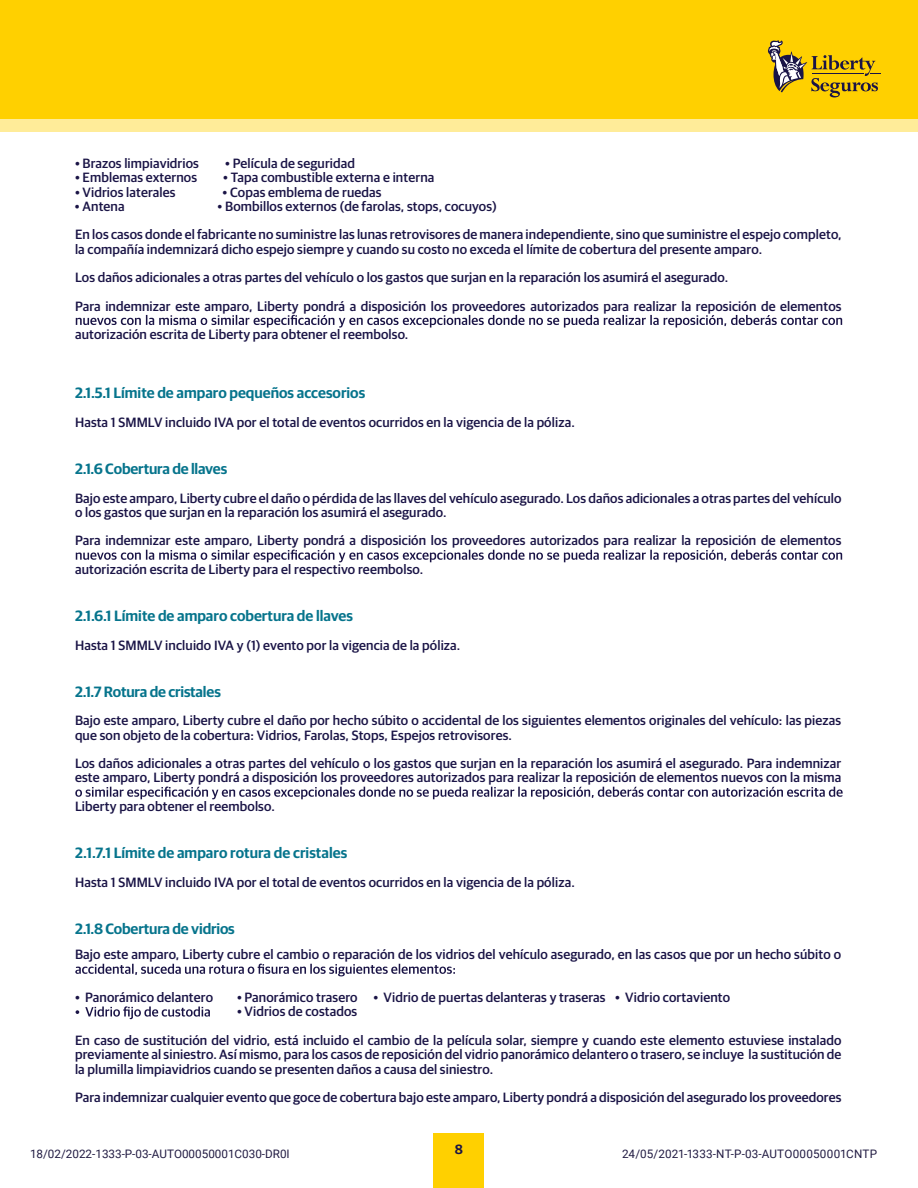
<style>
.page{position:relative;width:918px;height:1188px;background:#fff}
.page>*{position:absolute;margin:0;border:0;box-sizing:border-box;transform-origin:0 0}
.t1{font:600 15px "Guardian Sans";color:#06748c}
.t2{font:500 13.5px/28.5px "Guardian Sans";letter-spacing:.01em;color:#1a1446}
.t3{font:600 13.5px "Guardian Sans";color:#1a1446}
.t4{font:11.7px "Roboto";color:#221c43}
</style>
<div class="page">
<div style="left:0;top:0;width:918px;height:132px;background:#ffec99"></div>
<div style="left:434px;top:1134px;width:50px;height:54px;background:#ffd000"></div>
<div style="left:0;top:0;width:918px;height:119px;background:#ffd000"></div>
<svg style="left:768px;top:40px;width:113px;height:57px"></svg>
<svg style="left:76px;top:315px;width:766px;height:13px"></svg>
<svg style="left:76px;top:550px;width:766px;height:12px"></svg>
<svg style="left:75px;top:787px;width:768px;height:12px"></svg>
<svg style="left:75px;top:964px;width:380px;height:12px"></svg>
<svg style="left:76px;top:1006px;width:134px;height:13px"></svg>
<p class="t2" style="left:75px;top:148px;width:126px">• Brazos limpiavidrios</p>
<p class="t2" style="left:225px;top:148px;width:131px">• Película de seguridad</p>
<p class="t2" style="left:75px;top:162px;width:124px">• Emblemas externos</p>
<p class="t2" style="left:223px;top:162px;width:213px">• Tapa combustible externa e interna</p>
<p class="t2" style="left:75px;top:177px;width:102px">• Vidrios laterales</p>
<p class="t2" style="left:223px;top:177px;width:161px">• Copas emblema de ruedas</p>
<p class="t2" style="left:75px;top:191px;width:51px">• Antena</p>
<p class="t2" style="left:75px;top:191px;width:768px;text-indent:143px">• Bombillos externos (de farolas, stops, cocuyos)<br>En los casos donde el fabricante no suministre las lunas retrovisores de manera independiente, sino que suministre el espejo completo,</p>
<p class="t2" style="left:75px;top:234px;width:768px">la compañía indemnizará dicho espejo siempre y cuando su costo no exceda el límite de cobertura del presente amparo.<br>Los daños adicionales a otras partes del vehículo o los gastos que surjan en la reparación los asumirá el asegurado.<br>Para indemnizar este amparo, Liberty pondrá a disposición los proveedores autorizados para realizar la reposición de elementos autorización escrita de Liberty para obtener el reembolso.</p>
<p class="t1" style="left:75px;top:382px;width:292px">2.1.5.1 Límite de amparo pequeños accesorios</p>
<p class="t2" style="left:75px;top:407px;width:501px">Hasta 1 SMMLV incluido IVA por el total de eventos ocurridos en la vigencia de la póliza.</p>
<p class="t1" style="left:75px;top:458px;width:154px">2.1.6 Cobertura de llaves</p>
<p class="t2" style="left:75px;top:490px;width:768px;line-height:14.2px">Bajo este amparo, Liberty cubre el daño o pérdida de las llaves del vehículo asegurado. Los daños adicionales a otras partes del vehículo o los gastos que surjan en la reparación los asumirá el asegurado.</p>
<p class="t2" style="left:75px;top:525px;width:768px">Para indemnizar este amparo, Liberty pondrá a disposición los proveedores autorizados para realizar la reposición de elementos autorización escrita de Liberty para el respectivo reembolso.</p>
<p class="t1" style="left:75px;top:605px;width:280px">2.1.6.1 Límite de amparo cobertura de llaves</p>
<p class="t2" style="left:75px;top:630px;width:387px">Hasta 1 SMMLV incluido IVA y (1) evento por la vigencia de la póliza.</p>
<p class="t1" style="left:75px;top:681px;width:147px">2.1.7 Rotura de cristales</p>
<p class="t2" style="left:75px;top:713px;width:768px;line-height:14.2px">Bajo este amparo, Liberty cubre el daño por hecho súbito o accidental de los siguientes elementos originales del vehículo: las piezas que son objeto de la cobertura: Vidrios, Farolas, Stops, Espejos retrovisores.</p>
<p class="t2" style="left:75px;top:755px;width:768px;line-height:14.2px">Los daños adicionales a otras partes del vehículo o los gastos que surjan en la reparación los asumirá el asegurado. Para indemnizar este amparo, Liberty pondrá a disposición los proveedores autorizados para realizar la reposición de elementos nuevos con la misma</p>
<p class="t2" style="left:75px;top:791px;width:201px">Liberty para obtener el reembolso.</p>
<p class="t1" style="left:75px;top:842px;width:274px">2.1.7.1 Límite de amparo rotura de cristales</p>
<p class="t2" style="left:75px;top:867px;width:501px">Hasta 1 SMMLV incluido IVA por el total de eventos ocurridos en la vigencia de la póliza.</p>
<p class="t1" style="left:75px;top:918px;width:161px">2.1.8 Cobertura de vidrios</p>
<p class="t2" style="left:75px;top:939px;width:768px">Bajo este amparo, Liberty cubre el cambio o reparación de los vidrios del vehículo asegurado, en las casos que por un hecho súbito o</p>
<p class="t2" style="left:75px;top:982px;width:140px">• Panorámico delantero</p>
<p class="t2" style="left:237px;top:982px;width:495px">• Panorámico trasero • Vidrio de puertas delanteras y traseras • Vidrio cortaviento</p>
<p class="t2" style="left:75px;top:996px;width:768px;text-indent:162px">• Vidrios de costados<br>En caso de sustitución del vidrio, está incluido el cambio de la película solar, siempre y cuando este elemento estuviese instalado</p>
<p class="t2" style="left:75px;top:1046px;width:768px;line-height:14.2px">previamente al siniestro. Así mismo, para los casos de reposición del vidrio panorámico delantero o trasero, se incluye la sustitución de la plumilla limpiavidrios cuando se presenten daños a causa del siniestro.</p>
<p class="t2" style="left:75px;top:1082px;width:768px">Para indemnizar cualquier evento que goce de cobertura bajo este amparo, Liberty pondrá a disposición del asegurado los proveedores</p>
<p class="t3" style="left:455px;top:1139px;width:10px">8</p>
<p class="t4" style="left:30px;top:1146px;width:261px">18/02/2022-1333-P-03-AUTO00050001C030-DR0I</p>
<p class="t4" style="left:622px;top:1146px;width:257px">24/05/2021-1333-NT-P-03-AUTO00050001CNTP</p>
</div>
